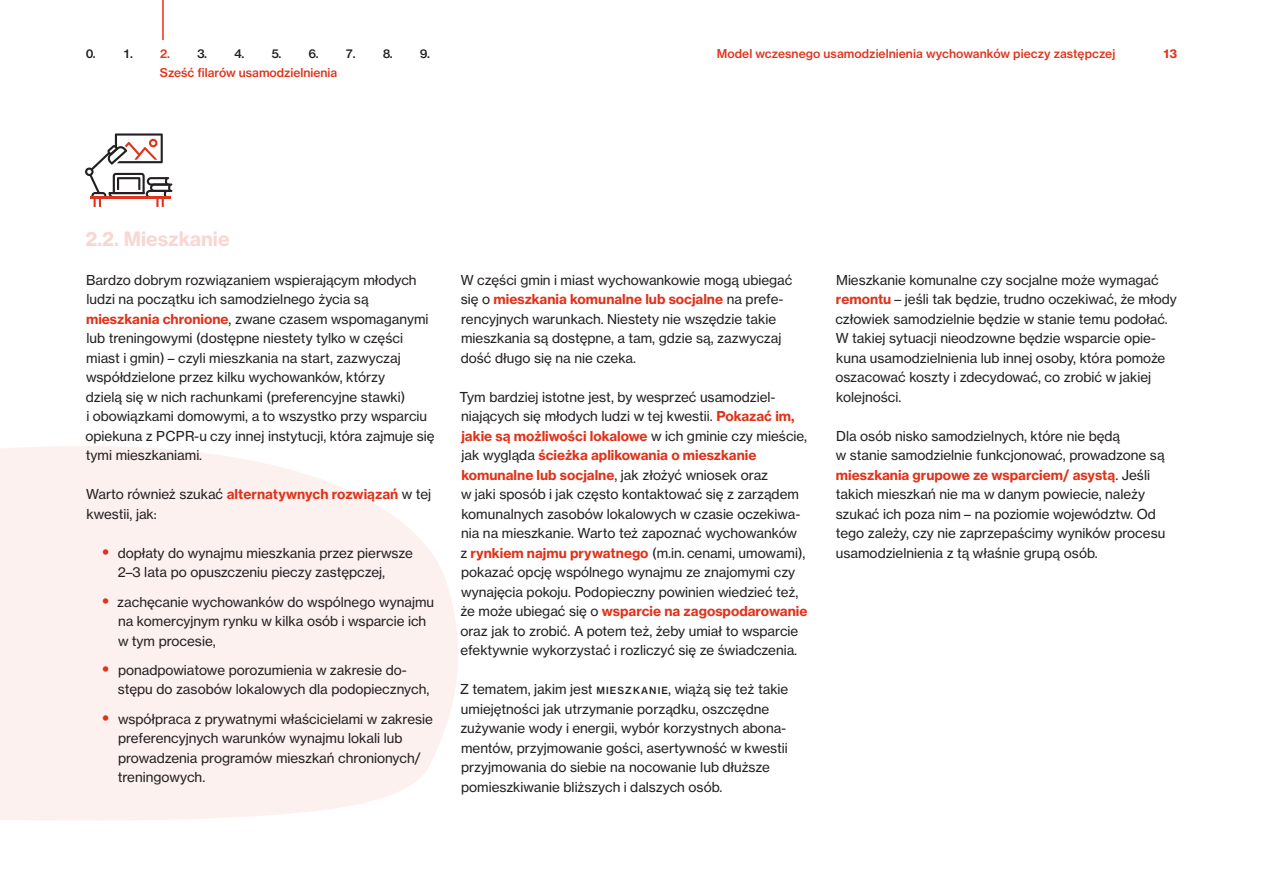
<style>
.page{position:relative;width:1263px;height:893px;background:#fff}
.page>*{position:absolute;margin:0;border:0;box-sizing:border-box;transform-origin:0 0}
.Śródtytuł_-_zastępcz{font:19.5px "N Haas Grotesk TX Pro 75 Bd";color:#f9d6d1}
.Pierwszy_akapit{font:13.5px/19.5px "N Haas Grotesk TX Pro 55 Rg";color:#231f20}
.Żywa_pagina{font:12px "N Haas Grotesk TX Pro 65 Md";letter-spacing:.005em;color:#df331b}
.Pierwszy_akapit-2{font:12px "N Haas Grotesk TX Pro 65 Md";color:#231f20}
.Pierwszy_akapit-3{font:12px "N Haas Grotesk TX Pro 65 Md";color:#df331b}
.t1{font:12px "N Haas Grotesk TX Pro 75 Bd";color:#df331b}
.s1{color:#231f20}
.s2{font-family:"N Haas Grotesk TX Pro 75 Bd";color:#df331b}
.s3{font-family:"N Haas Grotesk TX Pro 75 Bd";font-size:18px;color:#df331b}
.s4{font-family:"N Haas Grotesk TX Pro 65 Md";font-size:9.75px}
</style>
<div class="page">
<svg style="left:0;top:446px;width:458px;height:374px;fill:#fdf1ef"></svg>
<svg style="left:85px;top:133px;width:87px;height:74px"></svg>
<hr style="left:162px;top:0;width:2px;height:40px;background:#df331b">
<p class="Pierwszy_akapit-2" style="left:86px;top:46px;width:49px">0. 1.</p>
<p class="Pierwszy_akapit-3" style="left:160px;top:46px;width:49px">2. <span class="s1">3.</span></p>
<p class="Pierwszy_akapit-2" style="left:234px;top:46px;width:49px">4. 5.</p>
<p class="Pierwszy_akapit-2" style="left:308px;top:46px;width:49px">6. 7.</p>
<p class="Pierwszy_akapit-2" style="left:383px;top:46px;width:49px">8. 9.</p>
<p class="Żywa_pagina" style="left:717px;top:46px;width:400px">Model wczesnego usamodzielnienia wychowanków pieczy zastępczej</p>
<p class="t1" style="left:1162px;top:46px;width:16px">13</p>
<p class="Żywa_pagina" style="left:160px;top:66px;width:179px">Sześć filarów usamodzielnienia</p>
<p class="Śródtytuł_-_zastępcz" style="left:85px;top:226px;width:146px">2.2. Mieszkanie</p>
<p class="Pierwszy_akapit" style="left:86px;top:270px;width:351px">Bardzo dobrym rozwiązaniem wspierającym młodych ludzi na początku ich samodzielnego życia są <span class="s2">mieszkania chronione</span>, zwane czasem wspomaganymi lub treningowymi (dostępne niestety tylko w części miast i gmin) – czyli mieszkania na start, zazwyczaj współdzielone przez kilku wychowanków, którzy<br>dzielą się w nich rachunkami (preferencyjne stawki)<br>i obowiązkami domowymi, a to wszystko przy wsparciu opiekuna z PCPR‑u czy innej instytucji, która zajmuje się tymi mieszkaniami.</p>
<p class="Pierwszy_akapit" style="left:86px;top:485px;width:347px">Warto również szukać <span class="s2">alternatywnych rozwiązań</span> w tej kwestii, jak:</p>
<p class="Pierwszy_akapit" style="left:118px;top:543px;width:297px;text-indent:-16px"><span class="s3">•</span> dopłaty do wynajmu mieszkania przez pierwsze<br>2–3 lata po opuszczeniu pieczy zastępczej,</p>
<p class="Pierwszy_akapit" style="left:118px;top:592px;width:318px;text-indent:-16px"><span class="s3">•</span> zachęcanie wychowanków do wspólnego wynajmu na komercyjnym rynku w kilka osób i wsparcie ich w tym procesie,</p>
<p class="Pierwszy_akapit" style="left:118px;top:660px;width:313px;text-indent:-16px"><span class="s3">•</span> ponadpowiatowe porozumienia w zakresie do‑ stępu do zasobów lokalowych dla podopiecznych,</p>
<p class="Pierwszy_akapit" style="left:118px;top:709px;width:317px;text-indent:-16px"><span class="s3">•</span> współpraca z prywatnymi właścicielami w zakresie preferencyjnych warunków wynajmu lokali lub prowadzenia programów mieszkań chronionych/ treningowych.</p>
<p class="Pierwszy_akapit" style="left:461px;top:270px;width:333px">W części gmin i miast wychowankowie mogą ubiegać się o <span class="s2">mieszkania komunalne lub socjalne</span> na prefe‑ rencyjnych warunkach. Niestety nie wszędzie takie mieszkania są dostępne, a tam, gdzie są, zazwyczaj dość długo się na nie czeka.</p>
<p class="Pierwszy_akapit" style="left:459px;top:387px;width:349px">Tym bardziej istotne jest, by wesprzeć usamodziel‑ niających się młodych ludzi w tej kwestii. <span class="s2">Pokazać im, jakie są możliwości lokalowe</span> w ich gminie czy mieście, jak wygląda <span class="s2">ścieżka aplikowania o mieszkanie komunalne lub socjalne</span>, jak złożyć wniosek oraz<br>w jaki sposób i jak często kontaktować się z zarządem komunalnych zasobów lokalowych w czasie oczekiwa‑ nia na mieszkanie. Warto też zapoznać wychowanków<br>z <span class="s2">rynkiem najmu prywatnego</span> (m.in. cenami, umowami), pokazać opcję wspólnego wynajmu ze znajomymi czy wynajęcia pokoju. Podopieczny powinien wiedzieć też, że może ubiegać się o <span class="s2">wsparcie na zagospodarowanie </span>oraz jak to zrobić. A potem też, żeby umiał to wsparcie efektywnie wykorzystać i rozliczyć się ze świadczenia.</p>
<p class="Pierwszy_akapit" style="left:460px;top:680px;width:330px">Z tematem, jakim jest <span class="s4">MIESZKANIE</span>, wiążą się też takie umiejętności jak utrzymanie porządku, oszczędne zużywanie wody i energii, wybór korzystnych abona‑ mentów, przyjmowanie gości, asertywność w kwestii przyjmowania do siebie na nocowanie lub dłuższe pomieszkiwanie bliższych i dalszych osób.</p>
<p class="Pierwszy_akapit" style="left:835px;top:270px;width:343px">Mieszkanie komunalne czy socjalne może wymagać <span class="s2">remontu</span> – jeśli tak będzie, trudno oczekiwać, że młody człowiek samodzielnie będzie w stanie temu podołać.<br>W takiej sytuacji nieodzowne będzie wsparcie opie‑ kuna usamodzielnienia lub innej osoby, która pomoże oszacować koszty i zdecydować, co zrobić w jakiej kolejności.</p>
<p class="Pierwszy_akapit" style="left:836px;top:426px;width:331px">Dla osób nisko samodzielnych, które nie będą<br>w stanie samodzielnie funkcjonować, prowadzone są <span class="s2">mieszkania grupowe ze wsparciem/ asystą</span>. Jeśli takich mieszkań nie ma w danym powiecie, należy szukać ich poza nim – na poziomie województw. Od tego zależy, czy nie zaprzepaścimy wyników procesu usamodzielnienia z tą właśnie grupą osób.</p>
</div>
